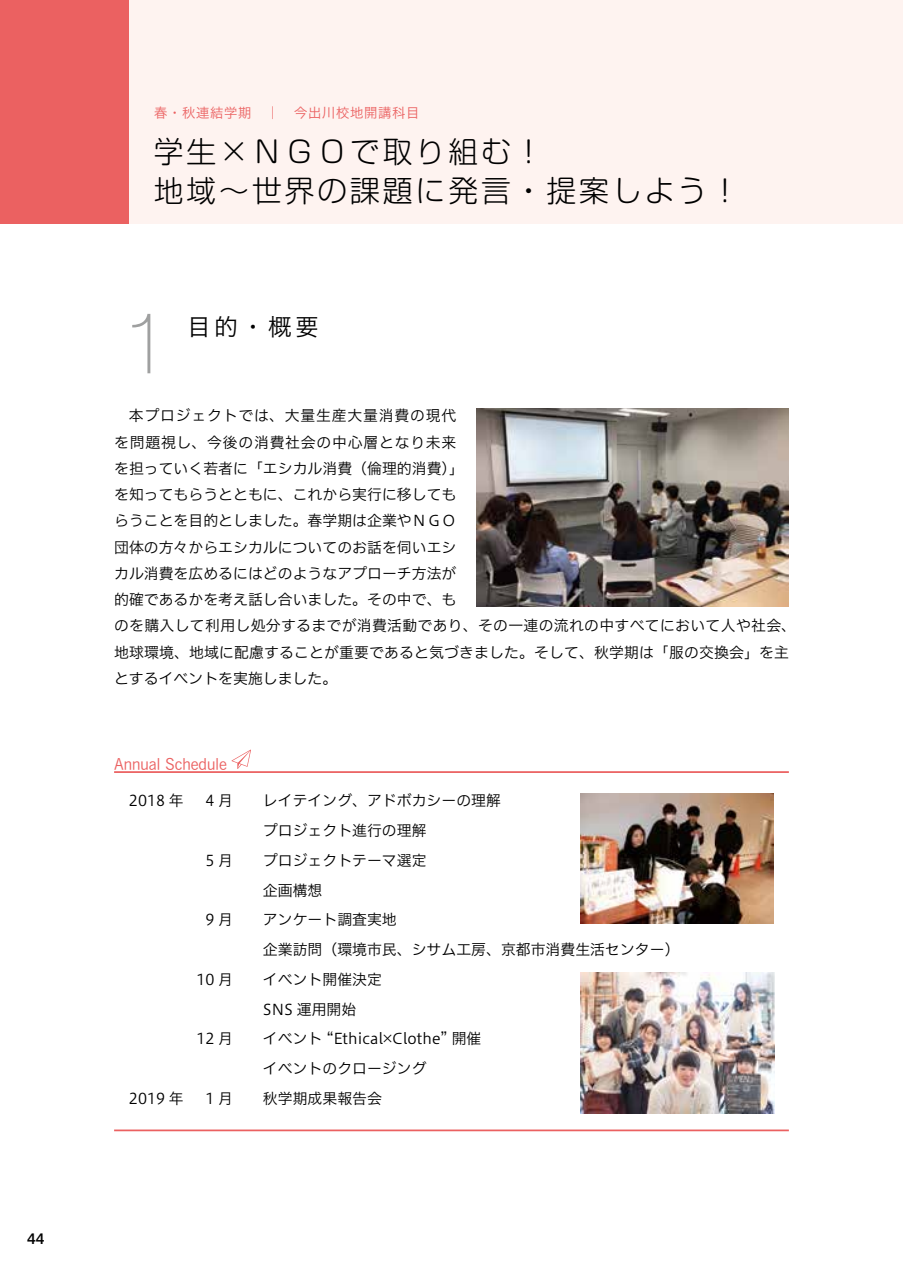
<style>
.page{position:relative;width:903px;height:1275px;background:#fff}
.page>*{position:absolute;margin:0;border:0;box-sizing:border-box;transform-origin:0 0}
.t1{font:100 87.5px "Swiss 721 BT";color:#9fa0a0}
.t2{font:300 29.75px/38.5px "Soft Go Std";letter-spacing:.1em;color:#000}
.t3{font:24.5px "Koburina Go Std W3";color:#000}
.t4{font:15.75px "Koburina Go Std W3";color:#eb6161}
.t5{font:500 15.75px "Swiss 721 BT";color:#000}
.t6{font:14.88px/26.2px "Hiragino UD Sans F Std W3";color:#000}
.t7{font:14px "Koburina Go Std W3";color:#eb6161}
</style>
<div class="page">
<div style="left:0;top:0;width:129px;height:223px;background:#eb6161"></div>
<div style="left:129px;top:0;width:774px;height:223px;background:#fef3f0"></div>
<hr style="left:114px;top:771px;width:675px;height:2px;background:#eb6161">
<hr style="left:114px;top:1129px;width:675px;height:2px;background:#eb6161">
<img style="left:580px;top:794px;width:194px;height:129px">
<img style="left:580px;top:972px;width:194px;height:141px">
<svg style="left:231px;top:750px;width:20px;height:19px"></svg>
<img style="left:476px;top:408px;width:313px;height:199px">
<p class="t5" style="left:27px;top:1229px;width:19px">44</p>
<p class="t7" style="left:154px;top:102px;width:267px">春・秋連結学期　｜　今出川校地開講科目</p>
<h2 class="t2" style="left:154px;top:130px;width:588px">学生×ＮＧＯで取り組む！<br>地域～世界の課題に発言・提案しよう！</h2>
<h1 class="t1" style="left:123px;top:289px;width:47px">1</h1>
<h3 class="t3" style="left:187px;top:308px;width:134px">目的・概要</h3>
<p class="t6" style="left:114px;top:402px;width:683px;text-indent:15px">本プロジェクトでは、大量生産大量消費の現代<br>を問題視し、今後の消費社会の中心層となり未来<br>を担っていく若者に「エシカル消費（倫理的消費）」<br>を知ってもらうとともに、これから実行に移しても<br>らうことを目的としました。春学期は企業やＮＧＯ<br>団体の方々からエシカルについてのお話を伺いエシ<br>カル消費を広めるにはどのようなアプローチ方法が<br>的確であるかを考え話し合いました。その中で、も<br>のを購入して利用し処分するまでが消費活動であり、その一連の流れの中すべてにおいて人や社会、地球環境、地域に配慮することが重要であると気づきました。そして、秋学期は「服の交換会」を主とするイベントを実施しました。</p>
<p class="t4" style="left:114px;top:752px;width:114px">Annual Schedule</p>
<p class="t6" style="left:129px;top:787px;width:56px">2018 年</p>
<p class="t6" style="left:206px;top:787px;width:29px">4月</p>
<p class="t6" style="left:263px;top:785px;width:239px;line-height:29.8px">レイテイング、アドボカシーの理解プロジェクト進行の理解</p>
<p class="t6" style="left:206px;top:846px;width:29px">5月</p>
<p class="t6" style="left:263px;top:844px;width:165px;line-height:29.8px">プロジェクトテーマ選定企画構想</p>
<p class="t6" style="left:206px;top:906px;width:29px">9月</p>
<p class="t6" style="left:263px;top:904px;width:418px;line-height:29.8px">アンケート調査実地<br>企業訪問（環境市民、シサム工房、京都市消費生活センター）</p>
<p class="t6" style="left:196px;top:965px;width:38px">10 月</p>
<p class="t6" style="left:263px;top:963px;width:120px;line-height:29.8px">イベント開催決定<br>SNS 運用開始</p>
<p class="t6" style="left:196px;top:1025px;width:38px">12 月</p>
<p class="t6" style="left:263px;top:1023px;width:220px;line-height:29.8px">イベント “Ethical×Clothe” 開催イベントのクロージング</p>
<p class="t6" style="left:129px;top:1084px;width:56px">2019 年</p>
<p class="t6" style="left:206px;top:1084px;width:29px">1月</p>
<p class="t6" style="left:263px;top:1084px;width:120px">秋学期成果報告会</p>
</div>
